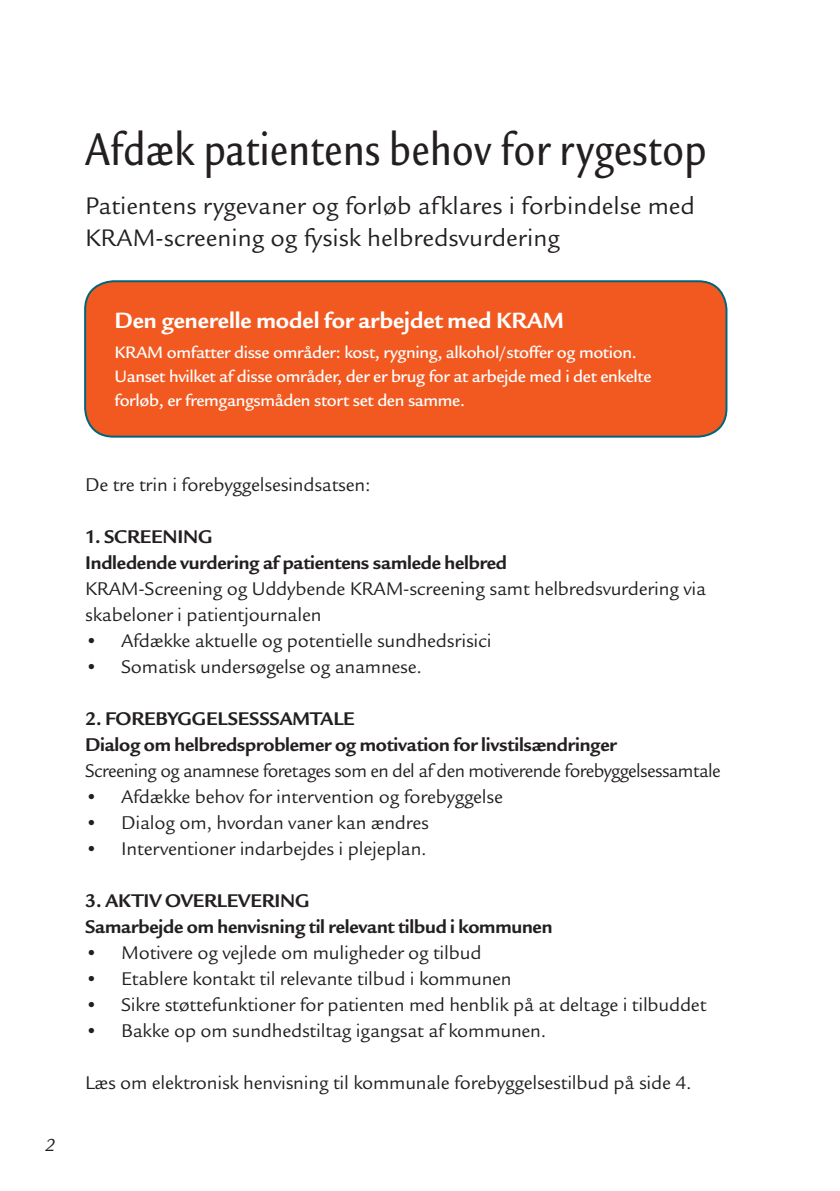
<style>
.page{position:relative;width:840px;height:1191px;background:#fff}
.page>*{position:absolute;margin:0;border:0;box-sizing:border-box;transform-origin:0 0}
.Overskrift{font:500 condensed 50px "Legacy Sans ITC Std";color:#231f20}
.Manchet{font:26px/32px "Legacy Sans ITC Std";color:#231f20}
.Faktabox_Overskrift{font:700 24px "Legacy Sans ITC Std";color:#fff}
.Brødtekst{font:20px/26px "Legacy Sans ITC Std";letter-spacing:-.01em;color:#231f20}
.Brødtekst-2{font:700 20px "Legacy Sans ITC Std";letter-spacing:-.01em;color:#231f20}
.Brødtekst-3{font:20px "Legacy Sans ITC Std";letter-spacing:-.03em;color:#231f20;scale:.96 1}
.t1{font:italic 19px "Legacy Sans ITC Std";color:#231f20}
.Faktaboks_Tekst_hvid{font:500 18px/24px "Legacy Sans ITC Std";letter-spacing:-.02em;color:#fff}
</style>
<div class="page">
<div style="left:85px;top:281px;width:641px;height:155px;background:#f15921;border-radius:28px"></div>
<div style="left:84px;top:280px;width:643px;height:157px;border:2px solid #00657c;border-radius:28px"></div>
<p class="t1" style="left:45px;top:1134px;width:11px">2</p>
<p class="Overskrift" style="left:85px;top:120px;width:623px">Afdæk patientens behov for rygestop</p>
<p class="Manchet" style="left:85px;top:190px;width:611px">Patientens rygevaner og forløb afklares i forbindelse med<br>KRAM-screening og fysisk helbredsvurdering</p>
<p class="Faktabox_Overskrift" style="left:114px;top:307px;width:451px">Den generelle model for arbejdet med KRAM</p>
<p class="Faktaboks_Tekst_hvid" style="left:114px;top:340px;width:523px">KRAM omfatter disse områder: kost, rygning, alkohol/stoffer og motion.</p>
<p class="Faktaboks_Tekst_hvid" style="left:114px;top:364px;width:538px">Uanset hvilket af disse områder, der er brug for at arbejde med i det enkelte forløb, er fremgangsmåden stort set den samme.</p>
<p class="Brødtekst" style="left:85px;top:472px;width:287px">De tre trin i forebyggelsesindsatsen:</p>
<p class="Brødtekst-2" style="left:85px;top:525px;width:129px">1. SCREENING</p>
<p class="Brødtekst-2" style="left:85px;top:551px;width:423px">Indledende vurdering af patientens samlede helbred</p>
<p class="Brødtekst" style="left:85px;top:576px;width:622px">KRAM-Screening og Uddybende KRAM-screening samt helbredsvurdering via skabeloner i patientjournalen</p>
<p class="Brødtekst" style="left:85px;top:628px;width:408px">• Afdække aktuelle og potentielle sundhedsrisici</p>
<p class="Brødtekst" style="left:85px;top:654px;width:338px">• Somatisk undersøgelse og anamnese.</p>
<p class="Brødtekst-2" style="left:85px;top:707px;width:271px">2. FOREBYGGELSESSSAMTALE</p>
<p class="Brødtekst-2" style="left:85px;top:733px;width:533px">Dialog om helbredsproblemer og motivation for livstilsændringer</p>
<p class="Brødtekst-3" style="left:85px;top:759px;width:663px">Screening og anamnese foretages som en del af den motiverende forebyggelsessamtale</p>
<p class="Brødtekst" style="left:85px;top:784px;width:419px">• Afdække behov for intervention og forebyggelse</p>
<p class="Brødtekst" style="left:85px;top:810px;width:345px">• Dialog om, hvordan vaner kan ændres</p>
<p class="Brødtekst" style="left:85px;top:836px;width:343px">• Interventioner indarbejdes i plejeplan.</p>
<p class="Brødtekst-2" style="left:85px;top:889px;width:226px">3. AKTIV OVERLEVERING</p>
<p class="Brødtekst-2" style="left:85px;top:915px;width:468px">Samarbejde om henvisning til relevant tilbud i kommunen</p>
<p class="Brødtekst" style="left:85px;top:940px;width:397px">• Motivere og vejlede om muligheder og tilbud</p>
<p class="Brødtekst" style="left:85px;top:966px;width:428px">• Etablere kontakt til relevante tilbud i kommunen</p>
<p class="Brødtekst" style="left:85px;top:992px;width:622px">• Sikre støttefunktioner for patienten med henblik på at deltage i tilbuddet</p>
<p class="Brødtekst" style="left:85px;top:1018px;width:462px">• Bakke op om sundhedstiltag igangsat af kommunen.</p>
<p class="Brødtekst" style="left:85px;top:1070px;width:607px">Læs om elektronisk henvisning til kommunale forebyggelsestilbud på side 4.</p>
</div>
